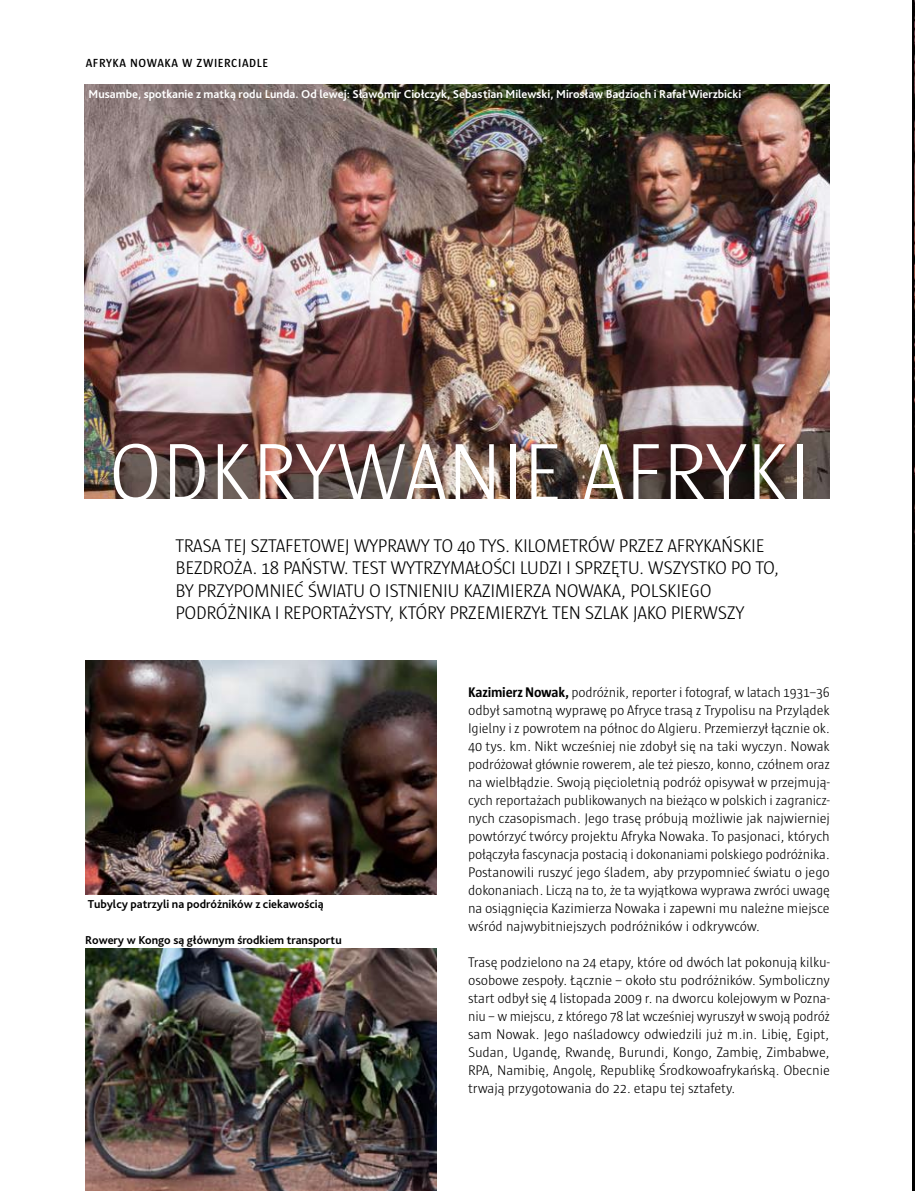
<style>
.page{position:relative;width:915px;height:1191px;background:#fff}
.page>*{position:absolute;margin:0;border:0;box-sizing:border-box;transform-origin:0 0}
.t1{font:300 84px "Sun CE";letter-spacing:-.005em;color:#fff}
.t2{font:300 18.75px "Sun CE";letter-spacing:-.02em;color:#000}
.t3{font:300 14.25px/18px "Sun CE";letter-spacing:-.01em;color:#000;text-align:justify}
.t4{font:700 12px "Bliss Pro";color:#fff}
.t5{font:700 12px "Bliss Pro";color:#000}
.t6{font:600 12px "Sun CE";letter-spacing:.05em;color:#000}
.s1{font-weight:700}
</style>
<div class="page">
<img style="left:85px;top:85px;width:743px;height:414px">
<hr style="left:912px;top:0;width:2px;height:1191px;background:#000">
<img style="left:914px;top:0;width:1px;height:986px">
<img style="left:85px;top:661px;width:351px;height:234px">
<img style="left:85px;top:949px;width:351px;height:242px">
<p class="t6" style="left:86px;top:56px;width:184px">AFRYKA NOWAKA W ZWIERCIADLE</p>
<p class="t4" style="left:88px;top:86px;width:654px">Musambe, spotkanie z matką rodu Lunda. Od lewej: Sławomir Ciołczyk, Sebastian Milewski, Mirosław Badzioch i Rafał Wierzbicki</p>
<h1 class="t1" style="left:109px;top:425px;width:335px">Odkrywanie</h1>
<h1 class="t1" style="left:581px;top:425px;width:189px">Afryki</h1>
<h2 class="t2" style="left:175px;top:535px;width:19px">Trasa</h2>
<h2 class="t2" style="left:225px;top:535px;width:35px">tej szta</h2>
<h2 class="t2" style="left:285px;top:535px;width:238px">fetowej wyprawy to 40 tys. kilo</h2>
<h2 class="t2" style="left:546px;top:535px;width:83px">metrów przez</h2>
<h2 class="t2" style="left:667px;top:535px;width:74px">afrykańskie</h2>
<h2 class="t2" style="left:175px;top:557px;width:300px">bez droża. 18 państw. Test wytrzymałoś</h2>
<h2 class="t2" style="left:501px;top:557px;width:73px">ciludzi isprz</h2>
<h2 class="t2" style="left:610px;top:557px;width:89px">ętu . Wszystko</h2>
<h2 class="t2" style="left:730px;top:557px;width:50px">po to,</h2>
<h2 class="t2" style="left:175px;top:580px;width:165px">by przypo mnieć światu</h2>
<h2 class="t2" style="left:369px;top:580px;width:9px">oistnieniu</h2>
<h2 class="t2" style="left:463px;top:580px;width:56px">Kazimierza</h2>
<h2 class="t2" style="left:554px;top:580px;width:85px">Nowaka, polskie</h2>
<h2 class="t2" style="left:689px;top:580px;width:21px">go</h2>
<h2 class="t2" style="left:175px;top:602px;width:70px">podróżnika</h2>
<h2 class="t2" style="left:275px;top:602px;width:9px">ireporta</h2>
<h2 class="t2" style="left:348px;top:602px;width:111px">żysty, który prze</h2>
<h2 class="t2" style="left:485px;top:602px;width:24px">mierz</h2>
<h2 class="t2" style="left:531px;top:602px;width:31px">ył ten</h2>
<h2 class="t2" style="left:584px;top:602px;width:10px">szlak</h2>
<h2 class="t2" style="left:632px;top:602px;width:9px">jako</h2>
<h2 class="t2" style="left:670px;top:602px;width:9px">pier</h2>
<h2 class="t2" style="left:702px;top:602px;width:44px">wszy</h2>
<p class="t5" style="left:88px;top:896px;width:237px">Tubylcy patrzyli na podróżników z ciekawością</p>
<p class="t5" style="left:85px;top:932px;width:258px">Rowery w Kongo są głównym środkiem transportu</p>
<p class="t3" style="left:468px;top:683px;width:363px"><span class="s1">Kazimierz Nowak,</span> podróżnik, reporter i fotograf, w latach 1931–36 odbył samotną wyprawę po Afryce trasą z Trypolisu na Przylądek Igielny i z powrotem na północ do Algieru. Przemierzył łącznie ok.<br>40 tys. km. Nikt wcześniej nie zdobył się na taki wyczyn. Nowak podróżował głównie rowerem, ale też pieszo, konno, czółnem oraz na wielbłądzie. Swoją pięcioletnią podróż opisywał w przejmują&shy;cych reportażach publikowanych na bieżąco w polskich i zagranicz&shy;nych czasopismach. Jego trasę próbują możliwie jak najwierniej powtórzyć twórcy projektu Afryka Nowaka. To pasjonaci, których połączyła fascynacja postacią i dokonaniami polskiego podróżnika.<br>Postanowili ruszyć jego śladem, aby przypomnieć światu o jego dokonaniach. Liczą na to, że ta wyjątkowa wyprawa zwróci uwagę na osiągnięcia Kazimierza Nowaka i zapewni mu należne miejsce wśród najwybitniejszych podróżników i odkrywców.</p>
<p class="t3" style="left:468px;top:953px;width:363px">Trasę podzielono na 24 etapy, które od dwóch lat pokonują kilku&shy;osobowe zespoły. Łącznie – około stu podróżników. Symboliczny start odbył się 4 listopada 2009 r. na dworcu kolejowym w Pozna&shy;niu – w miejscu, z którego 78 lat wcześniej wyruszył w swoją podróż sam Nowak. Jego naśladowcy odwiedzili już m.in. Libię, Egipt, Sudan, Ugandę, Rwandę, Burundi, Kongo, Zambię, Zimbabwe, RPA, Namibię, Angolę, Republikę Środkowoafrykańską. Obecnie trwają przygotowania do 22. etapu tej sztafety.</p>
</div>
